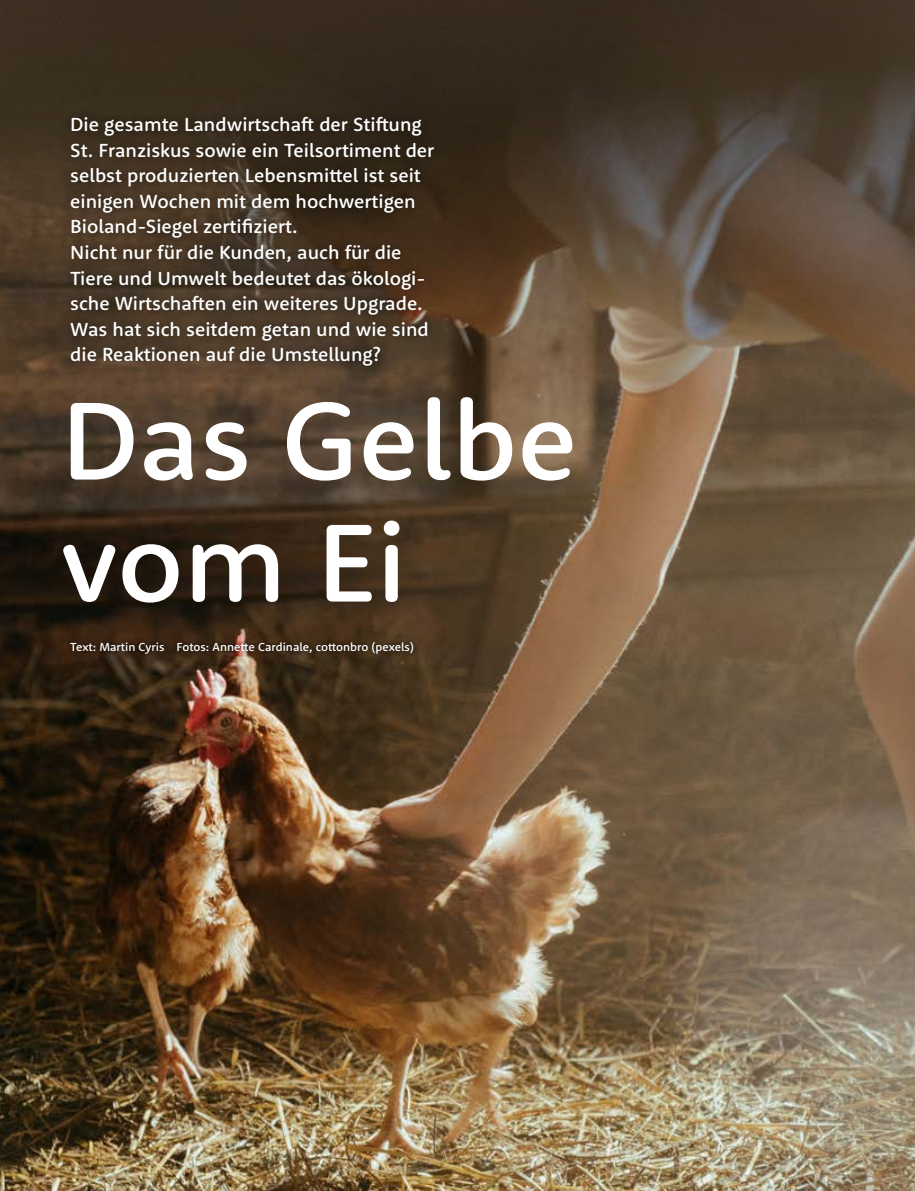
<style>
.page{position:relative;width:915px;height:1191px;background:#fff}
.page>*{position:absolute;margin:0;border:0;box-sizing:border-box;transform-origin:0 0}
.t1{font:113.85px/121.9px "Rooney Sans";color:#fff}
.t2{font:19.5px/25.5px "Rooney Sans";color:#fff}
.t3{font:12px "Rooney Sans";color:#fff}
</style>
<div class="page">
<img style="left:0;top:489px;width:914px;height:702px">
<svg style="left:0;top:0;width:914px;height:489px;background:#544331"></svg>
<div style="left:65px;top:636px;width:353px;height:23px;background:#000;opacity:.75"></div>
<div style="left:59px;top:107px;width:385px;height:270px;background:#000;opacity:.6"></div>
<p class="t2" style="left:70px;top:111px;width:365px">Die gesamte Landwirtschaft der Stiftung St. Franziskus sowie ein Teilsortiment der selbst produzierten Lebensmittel ist seit einigen Wochen mit dem hochwertigen Bioland-Siegel zertifiziert.<br>Nicht nur für die Kunden, auch für die Tiere und Umwelt bedeutet das ökologi&shy;sche Wirtschaften ein weiteres Upgrade.<br>Was hat sich seitdem getan und wie sind die Reaktionen auf die Umstellung?</p>
<h1 class="t1" style="left:61px;top:376px;width:518px">Das Gelbe vom Ei</h1>
<p class="t3" style="left:70px;top:639px;width:345px">Text: Martin Cyris Fotos: Annette Cardinale, cottonbro (pexels)</p>
</div>
